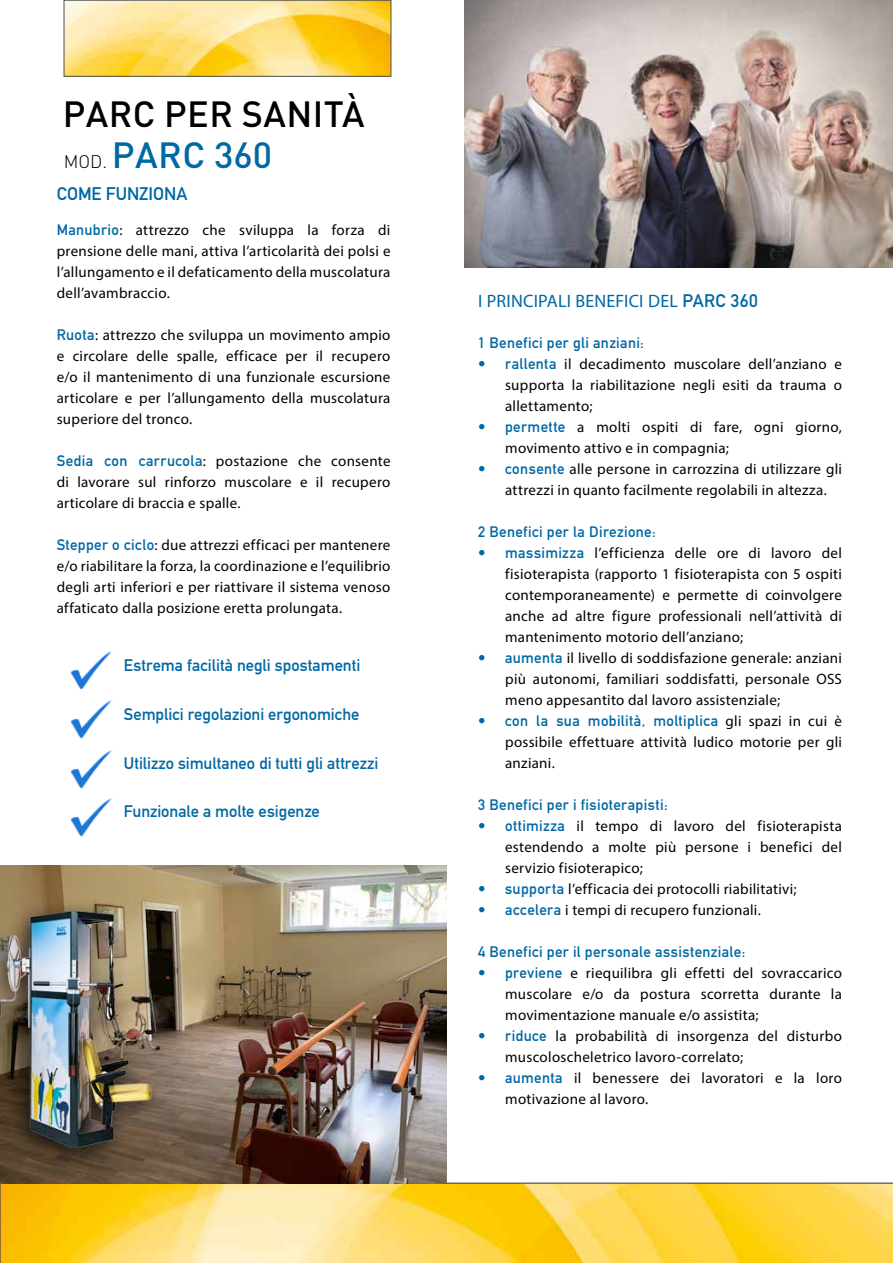
<style>
.page{position:relative;width:893px;height:1263px;background:#fff}
.page>*{position:absolute;margin:0;border:0;box-sizing:border-box;transform-origin:0 0}
.t1{font:500 36px/40.7px "DIN Pro";letter-spacing:.01em;color:#000}
.t2{font:18px "Myriad Pro";letter-spacing:.005em;color:#0068a3}
.t3{font:700 18px "DIN Alternate";letter-spacing:-.005em;color:#0068a3}
.t4{font:700 16.5px "DIN Alternate";color:#0068a3}
.t5{font:15px/21px "Myriad Pro";letter-spacing:.02em;color:#000;text-align:justify}
.t6{font:700 15px "DIN Alternate";letter-spacing:.025em;color:#0068a3}
.s1{font-weight:300;font-size:18px}
.s2{color:#0068a3}
.s3{font-family:"DIN Alternate";font-weight:700;color:#0068a3}
.s4{font-family:"DIN Alternate";font-weight:700}
.s5{font-family:"Myriad Pro";font-weight:400;color:#000}
</style>
<div class="page">
<svg style="left:0;top:1183px;width:893px;height:80px;background:#fbd44e"></svg>
<img style="left:66px;top:2px;width:323px;height:73px">
<div style="left:64px;top:0;width:327px;height:77px;border:1px solid #485156"></div>
<img style="left:0;top:865px;width:447px;height:318px">
<img style="left:465px;top:0;width:428px;height:268px">
<img style="left:70px;top:651px;width:42px;height:39px">
<img style="left:70px;top:700px;width:42px;height:39px">
<img style="left:70px;top:750px;width:42px;height:39px">
<img style="left:70px;top:798px;width:42px;height:39px">
<h1 class="t1" style="left:63px;top:93px;width:303px">PARC PER SANITÀ<br><span class="s1">MOD.</span> <span class="s2">PARC 360</span></h1>
<p class="t3" style="left:57px;top:180px;width:132px">COME FUNZIONA</p>
<p class="t5" style="left:57px;top:219px;width:335px"><span class="s3">Manubrio</span>: attrezzo che sviluppa la forza di prensione delle mani, attiva l’articolarità dei polsi e l’allungamento e il defaticamento della muscolatura dell’avambraccio.</p>
<p class="t5" style="left:57px;top:324px;width:335px"><span class="s3">Ruota</span>: attrezzo che sviluppa un movimento ampio e circolare delle spalle, efficace per il recupero e/o il mantenimento di una funzionale escursione articolare e per l’allungamento della muscolatura superiore del tronco.</p>
<p class="t5" style="left:57px;top:450px;width:335px"><span class="s3">Sedia con carrucola</span>: postazione che consente di lavorare sul rinforzo muscolare e il recupero articolare di braccia e spalle.</p>
<p class="t5" style="left:57px;top:534px;width:335px"><span class="s3">Stepper o ciclo</span>: due attrezzi efficaci per mantenere e/o riabilitare la forza, la coordinazione e l’equilibrio degli arti inferiori e per riattivare il sistema venoso affaticato dalla posizione eretta prolungata.</p>
<p class="t4" style="left:124px;top:652px;width:238px">Estrema facilità negli spostamenti</p>
<p class="t4" style="left:124px;top:701px;width:237px">Semplici regolazioni ergonomiche</p>
<p class="t4" style="left:124px;top:751px;width:256px">Utilizzo simultaneo di tutti gli attrezzi</p>
<p class="t4" style="left:124px;top:799px;width:198px">Funzionale a molte esigenze</p>
<p class="t2" style="left:478px;top:290px;width:281px">I PRINCIPALI BENEFICI DEL <span class="s4">PARC 360</span></p>
<p class="t6" style="left:478px;top:331px;width:167px">1 Benefici per gli anziani:</p>
<p class="t5" style="left:505px;top:353px;width:338px;text-indent:-27px"><span class="s3">• rallenta</span> il decadimento muscolare dell’anziano e supporta la riabilitazione negli esiti da trauma o allettamento;</p>
<p class="t5" style="left:505px;top:416px;width:338px;text-indent:-27px"><span class="s3">• permette</span> a molti ospiti di fare, ogni giorno, movimento attivo e in compagnia;</p>
<p class="t5" style="left:505px;top:458px;width:338px;text-indent:-27px"><span class="s3">• consente</span> alle persone in carrozzina di utilizzare gli attrezzi in quanto facilmente regolabili in altezza.</p>
<p class="t6" style="left:478px;top:520px;width:179px">2 Benefici per la Direzione:</p>
<p class="t5" style="left:505px;top:542px;width:338px;text-indent:-27px"><span class="s3">• massimizza</span> l’efficienza delle ore di lavoro del fisioterapista (rapporto 1 fisioterapista con 5 ospiti contemporaneamente) e permette di coinvolgere anche ad altre figure professionali nell’attività di mantenimento motorio dell’anziano;</p>
<p class="t5" style="left:505px;top:647px;width:338px;text-indent:-27px"><span class="s3">• aumenta</span> il livello di soddisfazione generale: anziani più autonomi, familiari soddisfatti, personale OSS meno appesantito dal lavoro assistenziale;</p>
<p class="t6" style="left:478px;top:709px;width:365px">• con la sua mobilità, moltiplica <span class="s5">gli spazi in cui è</span></p>
<p class="t5" style="left:505px;top:731px;width:338px">possibile effettuare attività ludico motorie per gli anziani.</p>
<p class="t6" style="left:478px;top:793px;width:191px">3 Benefici per i fisioterapisti:</p>
<p class="t5" style="left:505px;top:815px;width:338px;text-indent:-27px"><span class="s3">• ottimizza</span> il tempo di lavoro del fisioterapista estendendo a molte più persone i benefici del servizio fisioterapico;</p>
<p class="t5" style="left:478px;top:878px;width:320px"><span class="s3">• supporta</span> l’efficacia dei protocolli riabilitativi;</p>
<p class="t5" style="left:478px;top:899px;width:284px"><span class="s3">• accelera</span> i tempi di recupero funzionali.</p>
<p class="t6" style="left:478px;top:940px;width:269px">4 Benefici per il personale assistenziale:</p>
<p class="t5" style="left:505px;top:962px;width:338px;text-indent:-27px"><span class="s3">• previene</span> e riequilibra gli effetti del sovraccarico muscolare e/o da postura scorretta durante la movimentazione manuale e/o assistita;</p>
<p class="t5" style="left:505px;top:1025px;width:338px;text-indent:-27px"><span class="s3">• riduce</span> la probabilità di insorgenza del disturbo muscoloscheletrico lavoro-correlato;</p>
<p class="t5" style="left:505px;top:1067px;width:338px;text-indent:-27px"><span class="s3">• aumenta</span> il benessere dei lavoratori e la loro motivazione al lavoro.</p>
</div>
